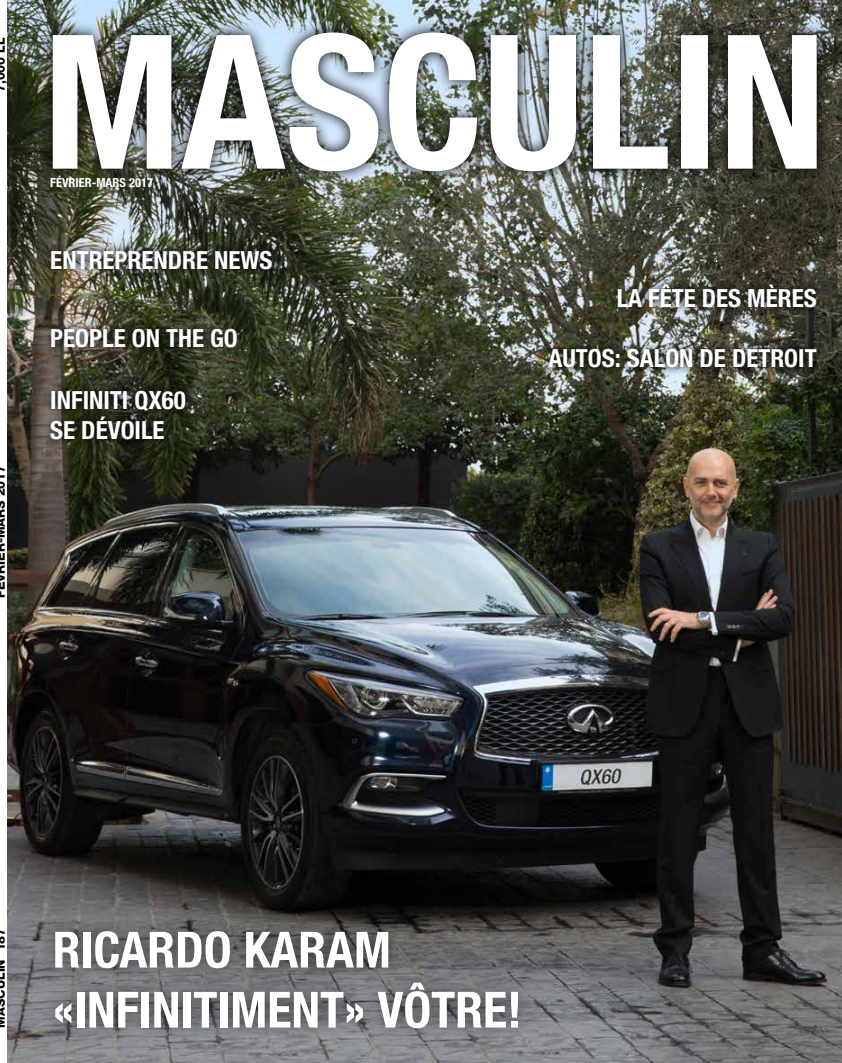
<style>
.page{position:relative;width:842px;height:1063px;background:#fff}
.page>*{position:absolute;margin:0;border:0;box-sizing:border-box;transform-origin:0 0}
.t1{font:700 condensed 50px/60px "Helvetica Neue";color:#fff}
.t2{font:700 condensed 25px/30px "Helvetica Neue";color:#fff}
.t3{font:800 12.5px "Helvetica Neue";color:#000}
.t4{font:700 condensed 12.5px "Helvetica Neue";color:#fff}
</style>
<div class="page">
<img style="left:8px;top:0;width:834px;height:1063px">
<img style="left:40px;top:20px;width:789px;height:164px">
<svg style="left:53px;top:32px;width:763px;height:139px"></svg>
<div style="left:39px;top:915px;width:495px;height:129px;background:#000;opacity:.5"></div>
<svg style="left:42px;top:381px;width:153px;height:68px;background:#292c1e"></svg>
<img style="left:541px;top:277px;width:283px;height:98px">
<svg style="left:42px;top:319px;width:204px;height:38px;background:#3d3d2f"></svg>
<img style="left:42px;top:241px;width:239px;height:38px">
<p class="t3" style="left:-7px;top:92px;width:56px;rotate:-90deg">7,000 LL</p>
<p class="t3" style="left:-7px;top:598px;width:135px;rotate:-90deg">F vrier-Mars 2017</p>
<p class="t4" style="left:50px;top:175px;width:104px">FÉVRIER-MARS 2017</p>
<p class="t2" style="left:50px;top:245px;width:224px">ENTREPRENDRE NEWS</p>
<p class="t2" style="left:50px;top:323px;width:189px">PEOPLE ON THE GO</p>
<p class="t2" style="left:50px;top:385px;width:137px">INFINITI QX60<br>SE DÉVOILE</p>
<p class="t2" style="left:616px;top:283px;width:201px">LA FÊTE DES MÈRES</p>
<p class="t2" style="left:548px;top:343px;width:269px">AUTOS: SALON DE DETROIT</p>
<p class="t3" style="left:-7px;top:1028px;width:101px;rotate:-90deg">MASCULIN 187</p>
<p class="t1" style="left:53px;top:919px;width:470px">RICARDO KARAM «INFINITIMENT» VÔTRE!</p>
</div>
